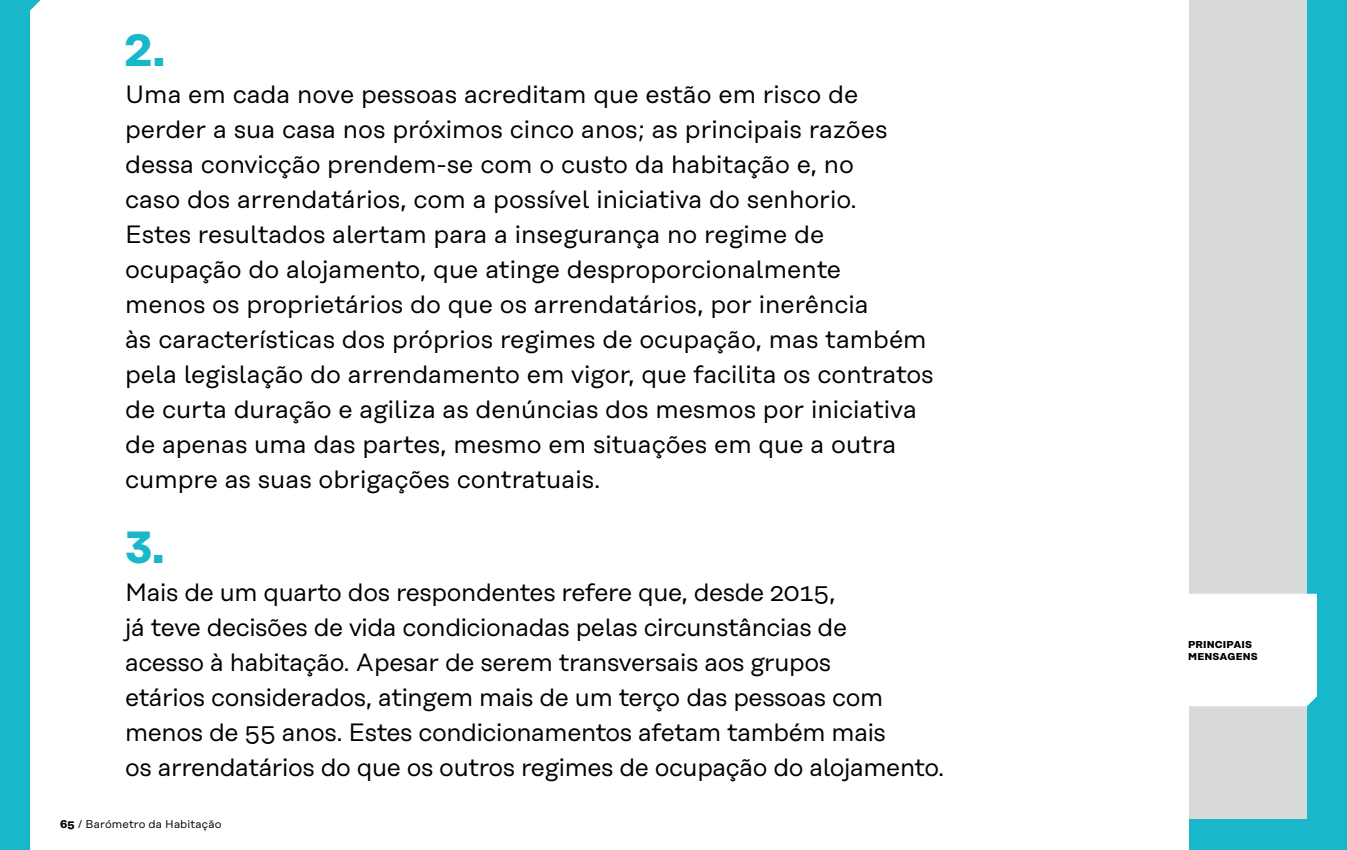
<style>
.page{position:relative;width:1347px;height:850px;background:#fff}
.page>*{position:absolute;margin:0;border:0;box-sizing:border-box;transform-origin:0 0}
.t1{font:700 45px "Rational Text";color:#18b7c9}
.t2{font:25px/35px "Rational Text";color:#000}
.t3{font:11.25px "Rational Text";letter-spacing:.01em;color:#000}
.t4{font:700 10px/11.2px "Rational Text";letter-spacing:.02em;color:#000}
.s1{font-weight:700}
</style>
<div class="page">
<div style="left:0;top:0;width:1346px;height:850px;background:#18b7c9"></div>
<div style="left:1188px;top:0;width:118px;height:819px;background:#d8dada"></div>
<div style="left:30px;top:0;width:1158px;height:850px;background:#fff"></div>
<svg style="left:30px;top:0;width:11px;height:11px"></svg>
<div style="left:1188px;top:594px;width:128px;height:112px;background:#fff"></div>
<h1 class="t1" style="left:125px;top:23px;width:42px">2.</h1>
<p class="t2" style="left:125px;top:77px;width:810px">Uma em cada nove pessoas acreditam que estão em risco de perder a sua casa nos próximos cinco anos; as principais razões dessa convicção prendem‑se com o custo da habitação e, no<br>caso dos arrendatários, com a possível iniciativa do senhorio.<br>Estes resultados alertam para a insegurança no regime de ocupação do alojamento, que atinge desproporcionalmente<br>menos os proprietários do que os arrendatários, por inerência<br>às características dos próprios regimes de ocupação, mas também pela legislação do arrendamento em vigor, que facilita os contratos de curta duração e agiliza as denúncias dos mesmos por iniciativa de apenas uma das partes, mesmo em situações em que a outra cumpre as suas obrigações contratuais.</p>
<h1 class="t1" style="left:125px;top:521px;width:41px">3.</h1>
<p class="t2" style="left:125px;top:575px;width:820px">Mais de um quarto dos respondentes refere que, desde 2015,<br>já teve decisões de vida condicionadas pelas circunstâncias de<br>acesso à habitação. Apesar de serem transversais aos grupos<br>etários considerados, atingem mais de um terço das pessoas com menos de 55 anos. Estes condicionamentos afetam também mais<br>os arrendatários do que os outros regimes de ocupação do alojamento.</p>
<p class="t3" style="left:60px;top:817px;width:163px"><span class="s1">65</span> / Barómetro da Habitação</p>
<p class="t4" style="left:1188px;top:639px;width:71px">PRINCIPAIS<br>MENSAGENS</p>
</div>
